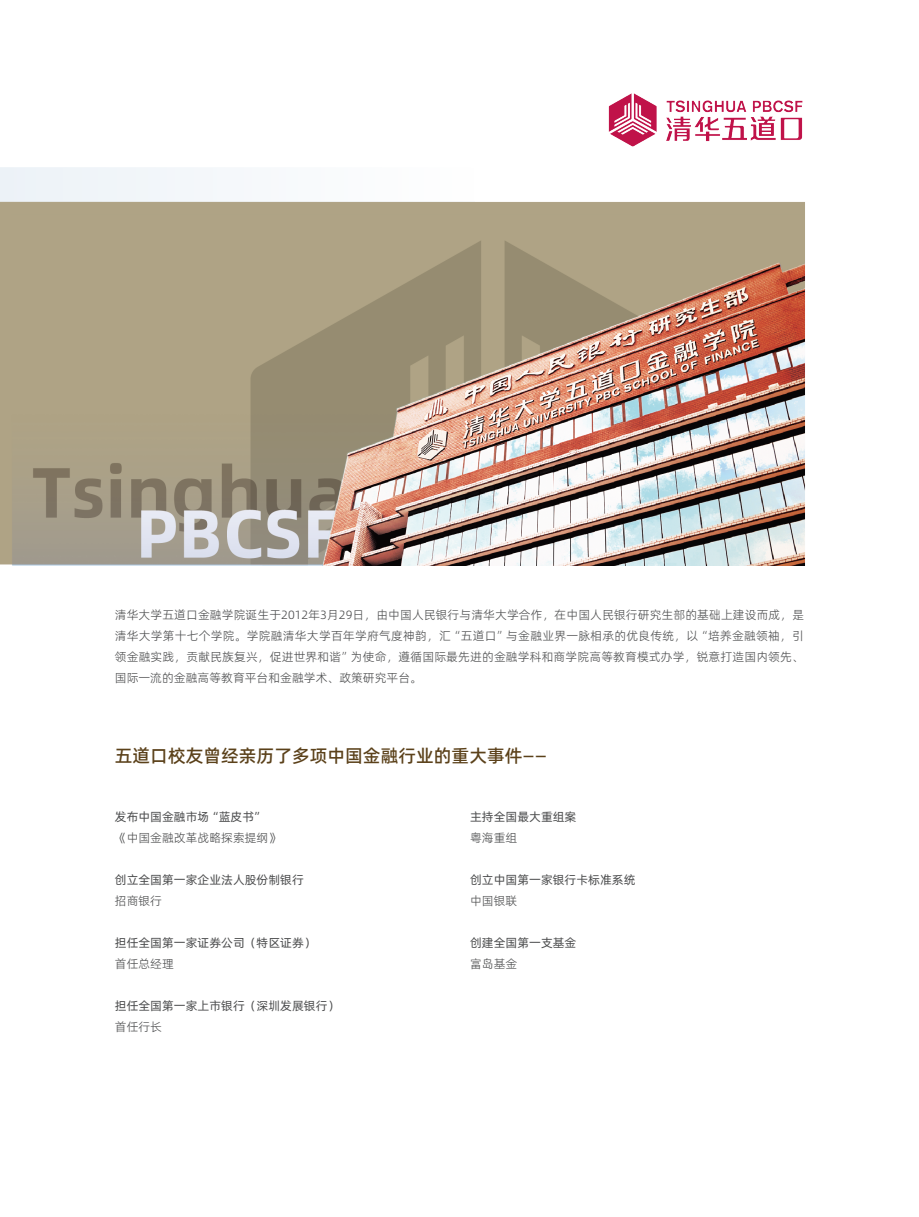
<style>
.page{position:relative;width:919px;height:1217px;background:#fff}
.page>*{position:absolute;margin:0;border:0;box-sizing:border-box;transform-origin:0 0}
.主标题{font:18px "Alibaba Pu Hui Ti 2 65 Medium";color:#5b411a}
.内文{font:12px/21px "Alibaba Pu Hui Ti 2 45 Light";color:#4b4c4d;text-align:justify}
.内文-2{font:12px "Alibaba Pu Hui Ti 2 55 Regular";color:#4b4c4d}
</style>
<div class="page">
<img style="left:0;top:93px;width:805px;height:473px">
<p class="内文" style="left:115px;top:603px;width:690px">清华大学五道口金融学院诞生于2012年3月29日，由中国人民银行与清华大学合作，在中国人民银行研究生部的基础上建设而成，是清华大学第十七个学院。学院融清华大学百年学府气度神韵，汇“五道口”与金融业界一脉相承的优良传统，以“培养金融领袖，引领金融实践，贡献民族复兴，促进世界和谐”为使命，遵循国际最先进的金融学科和商学院高等教育模式办学，锐意打造国内领先、国际一流的金融高等教育平台和金融学术、政策研究平台。</p>
<p class="主标题" style="left:115px;top:741px;width:433px">五道口校友曾经亲历了多项中国金融行业的重大事件——</p>
<p class="内文-2" style="left:115px;top:807px;width:150px">发布中国金融市场“蓝皮书”</p>
<p class="内文" style="left:115px;top:826px;width:167px">《中国金融改革战略探索提纲》</p>
<p class="内文-2" style="left:115px;top:870px;width:190px">创立全国第一家企业法人股份制银行</p>
<p class="内文" style="left:115px;top:889px;width:49px">招商银行</p>
<p class="内文-2" style="left:115px;top:933px;width:202px">担任全国第一家证券公司（特区证券）</p>
<p class="内文" style="left:115px;top:952px;width:61px">首任总经理</p>
<p class="内文-2" style="left:115px;top:996px;width:226px">担任全国第一家上市银行（深圳发展银行）</p>
<p class="内文" style="left:115px;top:1015px;width:49px">首任行长</p>
<p class="内文-2" style="left:470px;top:807px;width:108px">主持全国最大重组案</p>
<p class="内文" style="left:470px;top:826px;width:49px">粤海重组</p>
<p class="内文-2" style="left:470px;top:870px;width:167px">创立中国第一家银行卡标准系统</p>
<p class="内文" style="left:470px;top:889px;width:49px">中国银联</p>
<p class="内文-2" style="left:470px;top:933px;width:108px">创建全国第一支基金</p>
<p class="内文" style="left:470px;top:952px;width:49px">富岛基金</p>
</div>
